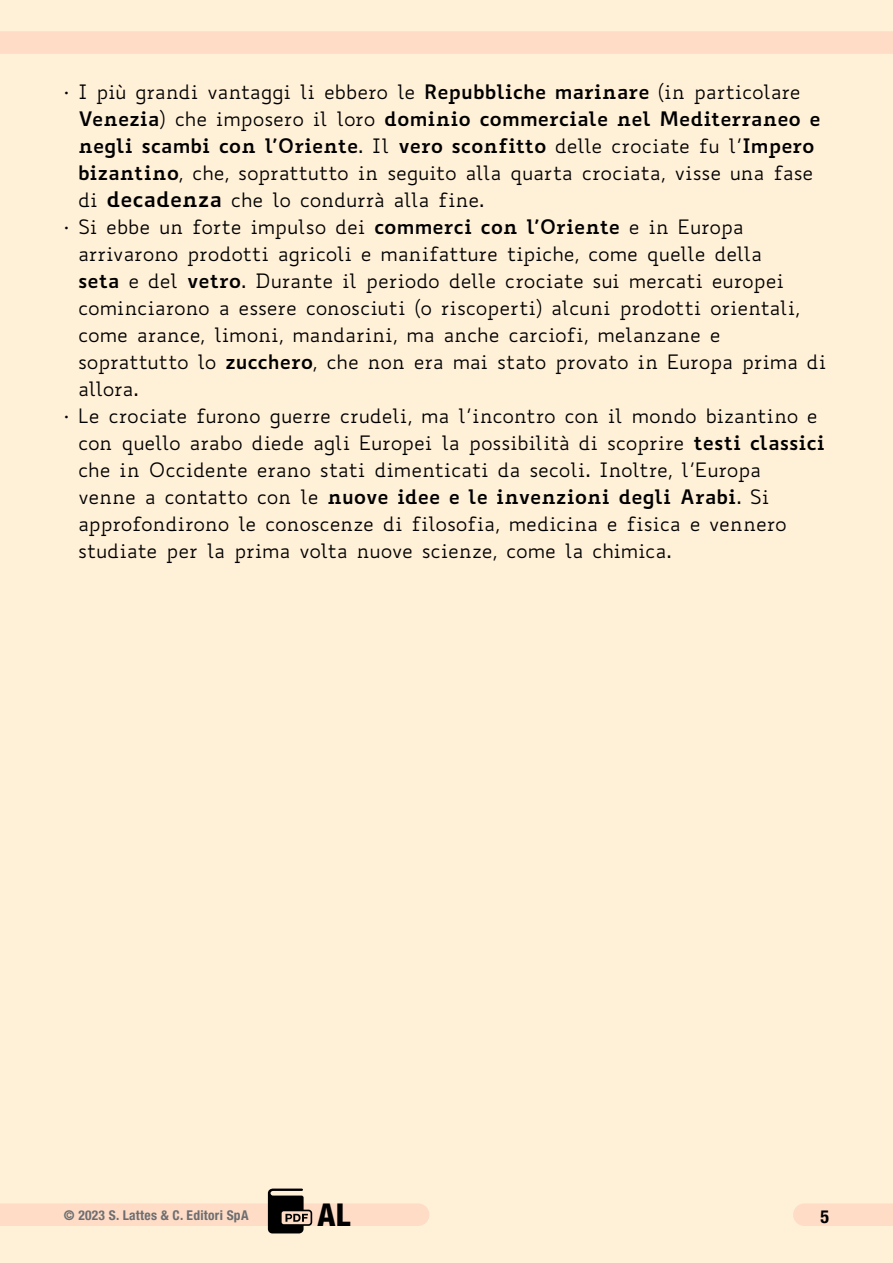
<style>
.page{position:relative;width:893px;height:1263px;background:#fff0d8}
.page>*{position:absolute;margin:0;border:0;box-sizing:border-box;transform-origin:0 0}
.t1{font:800 condensed 31.5px "Helvetica Neue LT Std";color:#000}
.t2{font:19.5px/27px "Biancoenero";letter-spacing:-.02em;color:#000}
.t3{font:700 condensed 18px "Helvetica Neue LT Std";color:#000}
.t4{font:700 condensed 13.5px "Helvetica Neue LT Std";letter-spacing:.02em;color:#6d6e71}
.s1{font-weight:700}
.s2{font-weight:700;font-size:21px}
</style>
<div class="page">
<div style="left:0;top:1203px;width:418px;height:23px;background:#fedcc6"></div>
<div style="left:0;top:31px;width:893px;height:23px;background:#fedcc6"></div>
<div style="left:804px;top:1203px;width:89px;height:23px;background:#fedcc6"></div>
<svg style="left:268px;top:1188px;width:44px;height:45px"></svg>
<p class="t2" style="left:78px;top:78px;width:744px;text-indent:-14px">• I più grandi vantaggi li ebbero le <span class="s1">Repubbliche marinare</span> (in particolare <span class="s1">Venezia</span>) che imposero il loro <span class="s1">dominio commerciale nel Mediterraneo e negli scambi con l’Oriente</span>. Il <span class="s1">vero sconfitto</span> delle crociate fu l’<span class="s1">Impero bizantino</span>, che, soprattutto in seguito alla quarta crociata, visse una fase di <span class="s2">decadenza</span> che lo condurrà alla fine.</p>
<p class="t2" style="left:78px;top:213px;width:750px;text-indent:-14px">• Si ebbe un forte impulso dei <span class="s1">commerci con l’Oriente</span> e in Europa arrivarono prodotti agricoli e manifatture tipiche, come quelle della<br><span class="s1">seta</span> e del <span class="s1">vetro</span>. Durante il periodo delle crociate sui mercati europei cominciarono a essere conosciuti (o riscoperti) alcuni prodotti orientali, come arance, limoni, mandarini, ma anche carciofi, melanzane e soprattutto lo <span class="s1">zucchero</span>, che non era mai stato provato in Europa prima di allora.</p>
<p class="t2" style="left:78px;top:402px;width:749px;text-indent:-14px">• Le crociate furono guerre crudeli, ma l’incontro con il mondo bizantino e con quello arabo diede agli Europei la possibilità di scoprire <span class="s1">testi classici </span>che in Occidente erano stati dimenticati da secoli. Inoltre, l’Europa<br>venne a contatto con le <span class="s1">nuove idee e le invenzioni degli Arabi</span>. Si approfondirono le conoscenze di filosofia, medicina e fisica e vennero studiate per la prima volta nuove scienze, come la chimica.</p>
<p class="t4" style="left:64px;top:1206px;width:186px">© 2023 S. Lattes &amp; C. Editori SpA</p>
<h1 class="t1" style="left:318px;top:1195px;width:34px">AL</h1>
<p class="t3" style="left:820px;top:1206px;width:10px">5</p>
</div>
